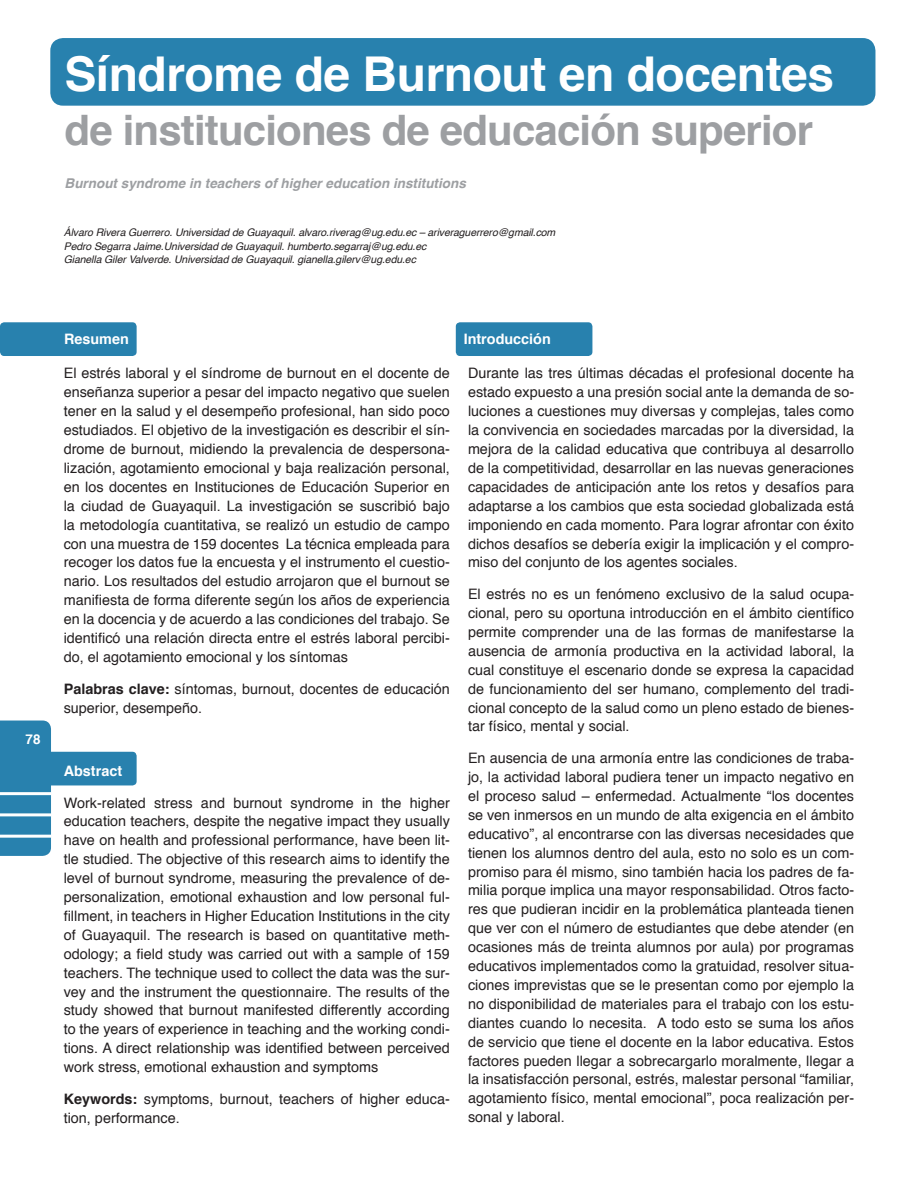
<style>
.page{position:relative;width:918px;height:1188px;background:#fff}
.page>*{position:absolute;margin:0;border:0;box-sizing:border-box;transform-origin:0 0}
.t1{font:700 48px "Helvetica";letter-spacing:-.01em;color:#fff}
.t2{font:700 42px "Helvetica";letter-spacing:-.02em;color:#9d9fa2}
.t3{font:14.4px/18.9px "Helvetica";color:#231f20;text-align:justify}
.t4{font:700 14.4px "Helvetica";color:#fff}
.t5{font:italic 700 13.5px "Helvetica";color:#9d9fa2}
.t6{font:700 13.5px "Helvetica";color:#fff}
.Párrafo_de_lista{font:italic 10.5px "Helvetica";letter-spacing:-.01em;color:#231f20}
.s1{font-weight:700}
</style>
<div class="page">
<div style="left:0;top:721px;width:51px;height:135px;background:#2881ae"></div>
<hr style="left:0;top:835px;width:51px;height:3px;background:#fff">
<hr style="left:0;top:813px;width:51px;height:3px;background:#fff">
<hr style="left:0;top:792px;width:51px;height:3px;background:#fff">
<div style="left:0;top:752px;width:137px;height:33px;background:#2881ae;border-radius:4px"></div>
<div style="left:50px;top:38px;width:825px;height:68px;background:#2881ae;border-radius:13px"></div>
<div style="left:0;top:322px;width:137px;height:34px;background:#2881ae;border-radius:4px"></div>
<div style="left:456px;top:322px;width:136px;height:34px;background:#2881ae;border-radius:4px"></div>
<p class="t1" style="left:64px;top:36px;width:771px">Síndrome de Burnout en docentes</p>
<p class="t2" style="left:65px;top:96px;width:750px">de instituciones de educación superior</p>
<p class="t5" style="left:65px;top:172px;width:403px">Burnout syndrome in teachers of higher education institutions</p>
<p class="Párrafo_de_lista" style="left:64px;top:224px;width:493px">Álvaro Rivera Guerrero. Universidad de Guayaquil. alvaro.riverag@ug.edu.ec – ariveraguerrero@gmail.com</p>
<p class="Párrafo_de_lista" style="left:64px;top:238px;width:364px">Pedro Segarra Jaime.Universidad de Guayaquil. humberto.segarraj@ug.edu.ec</p>
<p class="Párrafo_de_lista" style="left:64px;top:251px;width:354px">Gianella Giler Valverde. Universidad de Guayaquil. gianella.gilerv@ug.edu.ec</p>
<p class="t6" style="left:26px;top:729px;width:17px">78</p>
<p class="t4" style="left:64px;top:328px;width:66px">Resumen</p>
<p class="t3" style="left:64px;top:364px;width:388px">El estrés laboral y el síndrome de burnout en el docente de enseñanza superior a pesar del impacto negativo que suelen tener en la salud y el desempeño profesional, han sido poco estudiados. El objetivo de la investigación es describir el sín&shy;drome de burnout, midiendo la prevalencia de despersona&shy;lización, agotamiento emocional y baja realización personal, en los docentes en Instituciones de Educación Superior en la ciudad de Guayaquil. La investigación se suscribió bajo la metodología cuantitativa, se realizó un estudio de campo con una muestra de 159 docentes La técnica empleada para recoger los datos fue la encuesta y el instrumento el cuestio&shy;nario. Los resultados del estudio arrojaron que el burnout se manifiesta de forma diferente según los años de experiencia en la docencia y de acuerdo a las condiciones del trabajo. Se identificó una relación directa entre el estrés laboral percibi&shy;do, el agotamiento emocional y los síntomas</p>
<p class="t3" style="left:64px;top:680px;width:388px"><span class="s1">Palabras clave:</span> síntomas, burnout, docentes de educación superior, desempeño.</p>
<p class="t4" style="left:64px;top:759px;width:60px">Abstract</p>
<p class="t3" style="left:64px;top:793px;width:388px">Work-related stress and burnout syndrome in the higher education teachers, despite the negative impact they usually have on health and professional performance, have been lit&shy;tle studied. The objective of this research aims to identify the level of burnout syndrome, measuring the prevalence of de&shy;personalization, emotional exhaustion and low personal ful&shy;fillment, in teachers in Higher Education Institutions in the city of Guayaquil. The research is based on quantitative meth&shy;odology; a field study was carried out with a sample of 159 teachers. The technique used to collect the data was the sur&shy;vey and the instrument the questionnaire. The results of the study showed that burnout manifested differently according to the years of experience in teaching and the working condi&shy;tions. A direct relationship was identified between perceived work stress, emotional exhaustion and symptoms</p>
<p class="t3" style="left:64px;top:1090px;width:388px"><span class="s1">Keywords:</span> symptoms, burnout, teachers of higher educa&shy;tion, performance.</p>
<p class="t4" style="left:464px;top:328px;width:89px">Introducción</p>
<p class="t3" style="left:468px;top:364px;width:388px">Durante las tres últimas décadas el profesional docente ha estado expuesto a una presión social ante la demanda de so&shy;luciones a cuestiones muy diversas y complejas, tales como la convivencia en sociedades marcadas por la diversidad, la mejora de la calidad educativa que contribuya al desarrollo de la competitividad, desarrollar en las nuevas generaciones capacidades de anticipación ante los retos y desafíos para adaptarse a los cambios que esta sociedad globalizada está imponiendo en cada momento. Para lograr afrontar con éxito dichos desafíos se debería exigir la implicación y el compro&shy;miso del conjunto de los agentes sociales.</p>
<p class="t3" style="left:468px;top:585px;width:388px">El estrés no es un fenómeno exclusivo de la salud ocupa&shy;cional, pero su oportuna introducción en el ámbito científico permite comprender una de las formas de manifestarse la ausencia de armonía productiva en la actividad laboral, la cual constituye el escenario donde se expresa la capacidad de funcionamiento del ser humano, complemento del tradi&shy;cional concepto de la salud como un pleno estado de bienes&shy;tar físico, mental y social.</p>
<p class="t3" style="left:468px;top:749px;width:388px">En ausencia de una armonía entre las condiciones de traba&shy;jo, la actividad laboral pudiera tener un impacto negativo en el proceso salud – enfermedad. Actualmente “los docentes se ven inmersos en un mundo de alta exigencia en el ámbito educativo”, al encontrarse con las diversas necesidades que tienen los alumnos dentro del aula, esto no solo es un com&shy;promiso para él mismo, sino también hacia los padres de fa&shy;milia porque implica una mayor responsabilidad. Otros facto&shy;res que pudieran incidir en la problemática planteada tienen que ver con el número de estudiantes que debe atender (en ocasiones más de treinta alumnos por aula) por programas educativos implementados como la gratuidad, resolver situa&shy;ciones imprevistas que se le presentan como por ejemplo la no disponibilidad de materiales para el trabajo con los estu&shy;diantes cuando lo necesita. A todo esto se suma los años de servicio que tiene el docente en la labor educativa. Estos factores pueden llegar a sobrecargarlo moralmente, llegar a la insatisfacción personal, estrés, malestar personal “familiar, agotamiento físico, mental emocional”, poca realización per&shy;sonal y laboral.</p>
</div>
